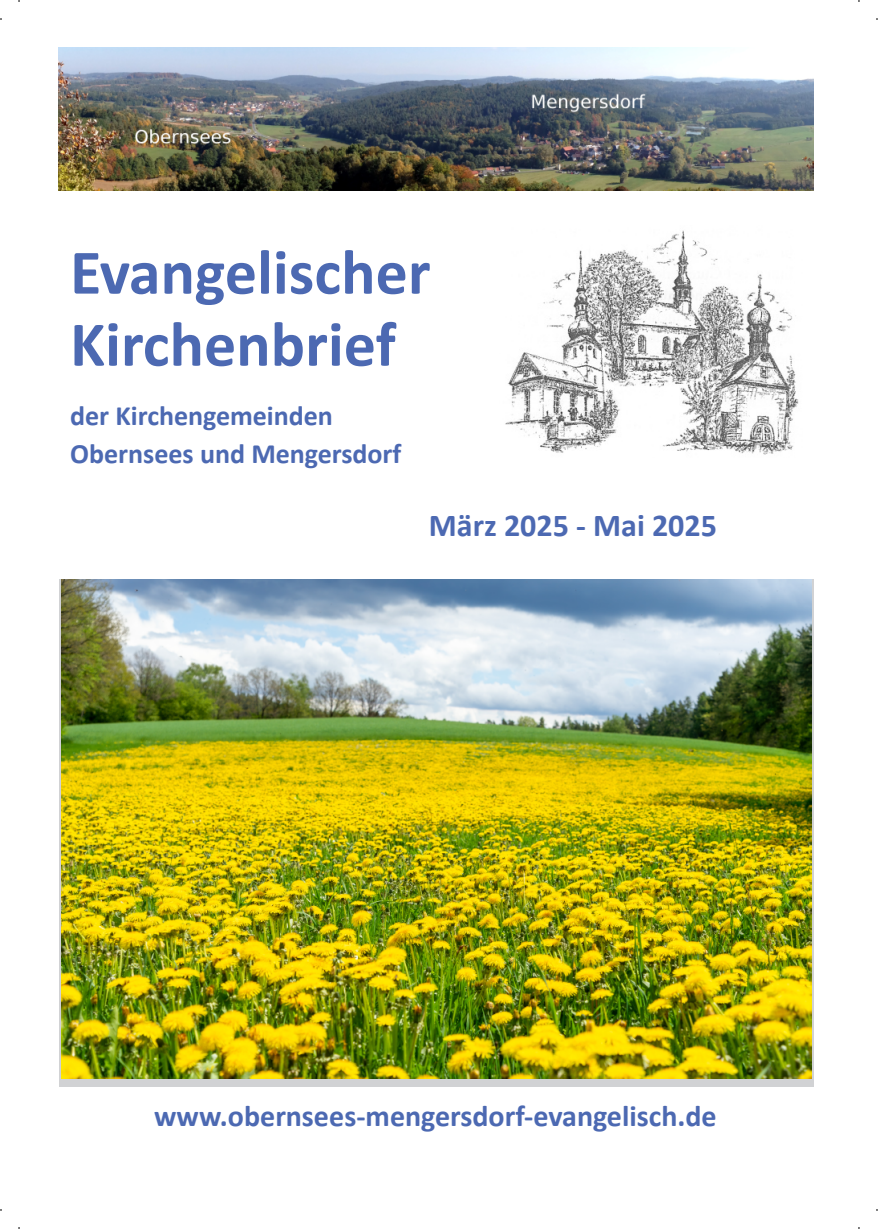
<style>
.page{position:relative;width:878px;height:1229px;background:#fff}
.page>*{position:absolute;margin:0;border:0;box-sizing:border-box;transform-origin:0 0}
.t1{font:700 64px/72px "Calibri";color:#4c69b2}
.t2{font:700 32px "Calibri";color:#4c69b2}
.t3{font:700 30px "Calibri";color:#4c69b2}
.t4{font:700 28px/38px "Calibri";color:#4c69b2}
</style>
<div class="page">
<img style="left:59px;top:579px;width:754px;height:508px">
<img style="left:505px;top:230px;width:294px;height:225px">
<img style="left:59px;top:47px;width:754px;height:144px">
<img style="left:62px;top:579px;width:748px;height:499px">
<h1 class="t1" style="left:70px;top:242px;width:362px">Evangelischer<br>Kirchenbrief</h1>
<p class="t4" style="left:70px;top:399px;width:333px">der Kirchengemeinden<br>Obernsees und Mengersdorf</p>
<p class="t2" style="left:428px;top:512px;width:289px">März 2025 ‐ Mai 2025</p>
<p class="t3" style="left:154px;top:1103px;width:564px">www.obernsees‐mengersdorf‐evangelisch.de</p>
</div>
